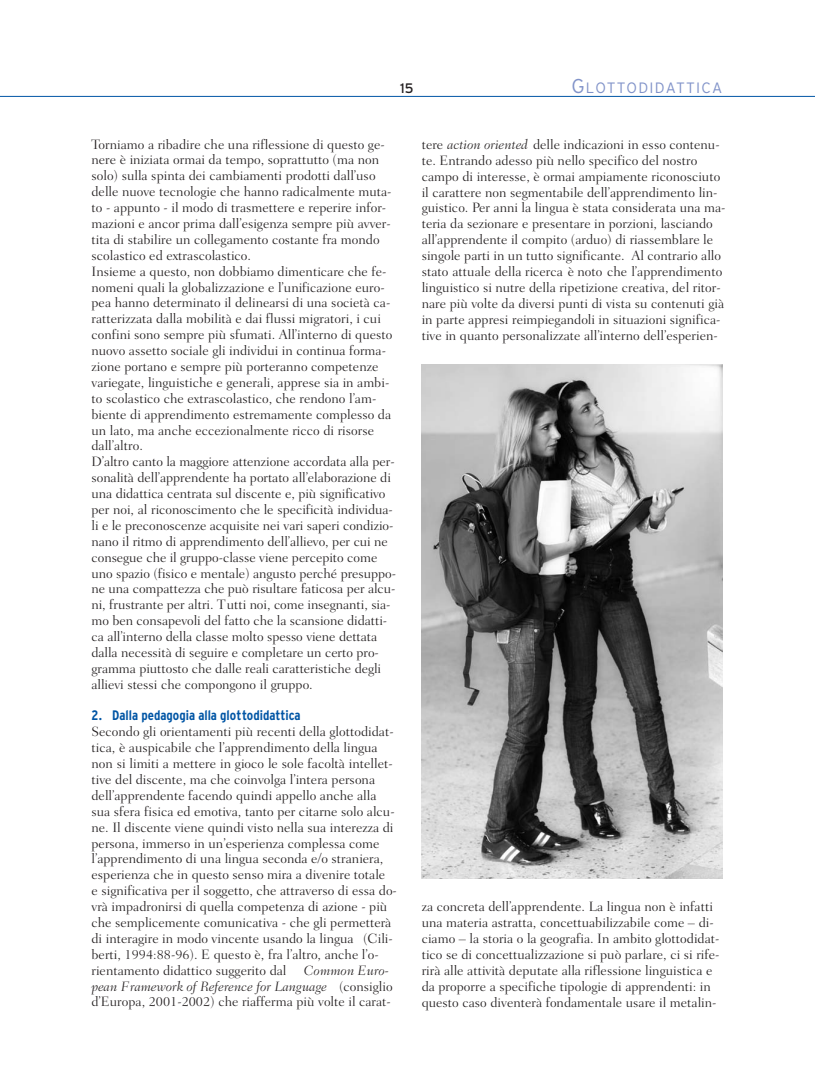
<style>
.page{position:relative;width:815px;height:1081px;background:#fff}
.page>*{position:absolute;margin:0;border:0;box-sizing:border-box;transform-origin:0 0}
.t1{font:300 15px "Interstate";letter-spacing:.085em;color:#8193c9}
.t2{font:300 13.75px/15.9px "Fairfield LH";color:#231f20}
.t3{font:700 condensed 13.75px "Interstate";color:#0155a5}
.t4{font:13.75px "Interstate";color:#231f20}
.s1{font-size:20px}
.s2{font-style:italic}
</style>
<div class="page">
<hr style="left:0;top:96px;width:815px;height:1px;background:#0155a5">
<img style="left:422px;top:364px;width:300px;height:514px">
<p class="t4" style="left:400px;top:80px;width:15px">15</p>
<p class="t1" style="left:571px;top:79px;width:152px"><span class="s1">G</span>LOTTODIDATTICA</p>
<p class="t2" style="left:92px;top:136px;width:306px">Torniamo a ribadire che una riflessione di questo ge&shy;nere è iniziata ormai da tempo, soprattutto (ma non solo) sulla spinta dei cambiamenti prodotti dall’uso delle nuove tecnologie che hanno radicalmente muta&shy;to - appunto - il modo di trasmettere e reperire infor&shy;mazioni e ancor prima dall’esigenza sempre più avver&shy;tita di stabilire un collegamento costante fra mondo scolastico ed extrascolastico.<br>Insieme a questo, non dobbiamo dimenticare che fe&shy;nomeni quali la globalizzazione e l’unificazione euro&shy;pea hanno determinato il delinearsi di una società ca&shy;ratterizzata dalla mobilità e dai flussi migratori, i cui confini sono sempre più sfumati. All’interno di questo nuovo assetto sociale gli individui in continua forma&shy;zione portano e sempre più porteranno competenze variegate, linguistiche e generali, apprese sia in ambi&shy;to scolastico che extrascolastico, che rendono l’am&shy;biente di apprendimento estremamente complesso da un lato, ma anche eccezionalmente ricco di risorse dall’altro.<br>D’altro canto la maggiore attenzione accordata alla per&shy;sonalità dell’apprendente ha portato all’elaborazione di una didattica centrata sul discente e, più significativo per noi, al riconoscimento che le specificità individua&shy;li e le preconoscenze acquisite nei vari saperi condizio&shy;nano il ritmo di apprendimento dell’allievo, per cui ne consegue che il gruppo-classe viene percepito come uno spazio (fisico e mentale) angusto perché presuppo&shy;ne una compattezza che può risultare faticosa per alcu&shy;ni, frustrante per altri. Tutti noi, come insegnanti, sia&shy;mo ben consapevoli del fatto che la scansione didatti&shy;ca all’interno della classe molto spesso viene dettata dalla necessità di seguire e completare un certo pro&shy;gramma piuttosto che dalle reali caratteristiche degli allievi stessi che compongono il gruppo.</p>
<p class="t3" style="left:92px;top:708px;width:211px">2. Dalla pedagogia alla glottodidattica</p>
<p class="t2" style="left:92px;top:724px;width:307px">Secondo gli orientamenti più recenti della glottodidat&shy;tica, è auspicabile che l’apprendimento della lingua non si limiti a mettere in gioco le sole facoltà intellet&shy;tive del discente, ma che coinvolga l’intera persona dell’apprendente facendo quindi appello anche alla sua sfera fisica ed emotiva, tanto per citarne solo alcu&shy;ne. Il discente viene quindi visto nella sua interezza di persona, immerso in un’esperienza complessa come l’apprendimento di una lingua seconda e/o straniera, esperienza che in questo senso mira a divenire totale<br>e significativa per il soggetto, che attraverso di essa do&shy;vrà impadronirsi di quella competenza di azione - più che semplicemente comunicativa - che gli permetterà di interagire in modo vincente usando la lingua (Cili&shy;berti, 1994:88-96). E questo è, fra l’altro, anche l’o&shy;rientamento didattico suggerito dal</p>
<p class="t2" style="left:92px;top:962px;width:303px;text-indent:212px"><span class="s2">Common Euro&shy;pean Framework of Reference for Language</span> (consiglio d’Europa, 2001-2002) che riafferma più volte il carat-</p>
<p class="t2" style="left:422px;top:136px;width:305px">tere <span class="s2">action oriented</span> delle indicazioni in esso contenu&shy;te. Entrando adesso più nello specifico del nostro campo di interesse, è ormai ampiamente riconosciuto il carattere non segmentabile dell’apprendimento lin&shy;guistico. Per anni la lingua è stata considerata una ma&shy;teria da sezionare e presentare in porzioni, lasciando all’apprendente il compito (arduo) di riassemblare le singole parti in un tutto significante. Al contrario allo stato attuale della ricerca è noto che l’apprendimento linguistico si nutre della ripetizione creativa, del ritor&shy;nare più volte da diversi punti di vista su contenuti già in parte appresi reimpiegandoli in situazioni significa&shy;tive in quanto personalizzate all’interno dell’esperien-</p>
<p class="t2" style="left:422px;top:899px;width:299px">za concreta dell’apprendente. La lingua non è infatti una materia astratta, concettuabilizzabile come – di&shy;ciamo – la storia o la geografia. In ambito glottodidat&shy;tico se di concettualizzazione si può parlare, ci si rife&shy;rirà alle attività deputate alla riflessione linguistica e da proporre a specifiche tipologie di apprendenti: in questo caso diventerà fondamentale usare il metalin-</p>
</div>
